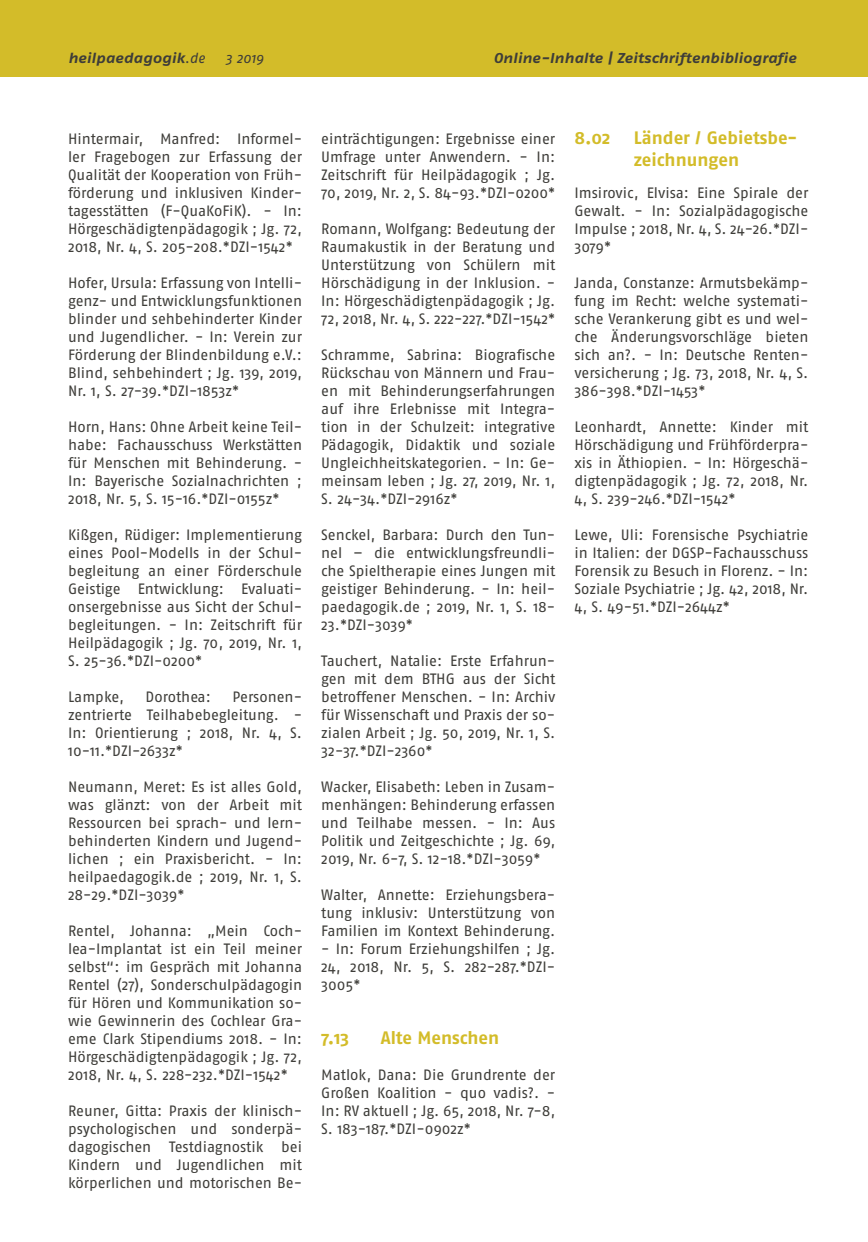
<style>
.page{position:relative;width:868px;height:1242px;background:#fff}
.page>*{position:absolute;margin:0;border:0;box-sizing:border-box;transform-origin:0 0}
.t1{font:700 18px/21.6px "Fago No";color:#d3bc29}
.t2{font:15px/18px "Fago No";color:#3e3d39;text-align:justify}
.t3{font:italic 700 14.25px "Fago Ex";color:#3e3d39}
.t4{font:italic 14.25px "Fago No";color:#3e3d39}
.s1{font-family:"Fago No";font-weight:400}
</style>
<div class="page">
<div style="left:0;top:0;width:867px;height:77px;background:#d3bc29"></div>
<p class="t3" style="left:68px;top:49px;width:138px">heilpaedagogik<span class="s1">.de</span></p>
<p class="t4" style="left:225px;top:50px;width:40px">3 2019</p>
<p class="t3" style="left:493px;top:49px;width:304px">Online-Inhalte | Zeitschriftenbibliografie</p>
<p class="t2" style="left:68px;top:130px;width:235px">Hintermair, Manfred: Informel&shy;ler Fragebogen zur Erfassung der Qualität der Kooperation von Früh&shy;förderung und inklusiven Kinder&shy;tagesstätten (F-QuaKoFiK). - In:<br>Hörgeschädigtenpädagogik ; Jg. 72, 2018, Nr. 4, S. 205-208.*DZI-1542*</p>
<p class="t2" style="left:68px;top:274px;width:235px">Hofer, Ursula: Erfassung von Intelli&shy;genz- und Entwicklungsfunktionen blinder und sehbehinderter Kinder und Jugendlicher. - In: Verein zur Förderung der Blindenbildung e.V.:<br>Blind, sehbehindert ; Jg. 139, 2019, Nr. 1, S. 27-39.*DZI-1853z*</p>
<p class="t2" style="left:68px;top:418px;width:235px">Horn, Hans: Ohne Arbeit keine Teil&shy;habe: Fachausschuss Werkstätten für Menschen mit Behinderung. - In: Bayerische Sozialnachrichten ; 2018, Nr. 5, S. 15-16.*DZI-0155z*</p>
<p class="t2" style="left:68px;top:526px;width:235px">Kißgen, Rüdiger: Implementierung eines Pool-Modells in der Schul&shy;begleitung an einer Förderschule Geistige Entwicklung: Evaluati&shy;onsergebnisse aus Sicht der Schul&shy;begleitungen. - In: Zeitschrift für Heilpädagogik ; Jg. 70, 2019, Nr. 1, S. 25-36.*DZI-0200*</p>
<p class="t2" style="left:68px;top:688px;width:57px">Lampke,</p>
<p class="t2" style="left:145px;top:688px;width:67px">Dorothea:</p>
<p class="t2" style="left:68px;top:688px;width:235px;text-indent:164px">Personen&shy;zentrierte Teilhabebegleitung. - In: Orientierung ; 2018, Nr. 4, S.<br>10-11.*DZI-2633z*</p>
<p class="t2" style="left:68px;top:778px;width:236px">Neumann, Meret: Es ist alles Gold, was glänzt: von der Arbeit mit Ressourcen bei sprach- und lern&shy;behinderten Kindern und Jugend&shy;lichen ; ein Praxisbericht. - In: heilpaedagogik.de ; 2019, Nr. 1, S.<br>28-29.*DZI-3039*</p>
<p class="t2" style="left:68px;top:922px;width:235px">Rentel, Johanna: „Mein Coch&shy;lea-Implantat ist ein Teil meiner selbst“: im Gespräch mit Johanna Rentel (27), Sonderschulpädagogin für Hören und Kommunikation so&shy;wie Gewinnerin des Cochlear Gra&shy;eme Clark Stipendiums 2018. - In:<br>Hörgeschädigtenpädagogik ; Jg. 72, 2018, Nr. 4, S. 228-232.*DZI-1542*</p>
<p class="t2" style="left:68px;top:1102px;width:236px">Reuner, Gitta: Praxis der klinisch&shy;psychologischen und sonderpä&shy;dagogischen Testdiagnostik bei Kindern und Jugendlichen mit körperlichen und motorischen Be-</p>
<p class="t2" style="left:321px;top:130px;width:235px">einträchtigungen: Ergebnisse einer Umfrage unter Anwendern. - In:<br>Zeitschrift für Heilpädagogik ; Jg.<br>70, 2019, Nr. 2, S. 84-93.*DZI-0200*</p>
<p class="t2" style="left:321px;top:220px;width:236px">Romann, Wolfgang: Bedeutung der Raumakustik in der Beratung und Unterstützung von Schülern mit Hörschädigung in der Inklusion. - In: Hörgeschädigtenpädagogik ; Jg.<br>72, 2018, Nr. 4, S. 222-227.*DZI-1542*</p>
<p class="t2" style="left:321px;top:346px;width:235px">Schramme, Sabrina: Biografische Rückschau von Männern und Frau&shy;en mit Behinderungserfahrungen auf ihre Erlebnisse mit Integra&shy;tion in der Schulzeit: integrative Pädagogik, Didaktik und soziale Ungleichheitskategorien. - In: Ge&shy;meinsam leben ; Jg. 27, 2019, Nr. 1, S. 24-34.*DZI-2916z*</p>
<p class="t2" style="left:321px;top:526px;width:236px">Senckel, Barbara: Durch den Tun&shy;nel – die entwicklungsfreundli&shy;che Spieltherapie eines Jungen mit geistiger Behinderung. - In: heil&shy;paedagogik.de ; 2019, Nr. 1, S. 18- 23.*DZI-3039*</p>
<p class="t2" style="left:321px;top:652px;width:236px">Tauchert, Natalie: Erste Erfahrun&shy;gen mit dem BTHG aus der Sicht betroffener Menschen. - In: Archiv für Wissenschaft und Praxis der so&shy;zialen Arbeit ; Jg. 50, 2019, Nr. 1, S.<br>32-37.*DZI-2360*</p>
<p class="t2" style="left:321px;top:778px;width:235px">Wacker, Elisabeth: Leben in Zusam&shy;menhängen: Behinderung erfassen und Teilhabe messen. - In: Aus Politik und Zeitgeschichte ; Jg. 69, 2019, Nr. 6-7, S. 12-18.*DZI-3059*</p>
<p class="t2" style="left:321px;top:886px;width:235px">Walter, Annette: Erziehungsbera&shy;tung inklusiv: Unterstützung von Familien im Kontext Behinderung.</p>
<p class="t2" style="left:321px;top:940px;width:235px">- In: Forum Erziehungshilfen ; Jg.<br>24, 2018, Nr. 5, S. 282-287.*DZI-3005*</p>
<p class="t1" style="left:321px;top:1027px;width:30px">7.13</p>
<p class="t1" style="left:381px;top:1027px;width:120px">Alte Menschen</p>
<p class="t2" style="left:321px;top:1066px;width:235px">Matlok, Dana: Die Grundrente der Großen Koalition - quo vadis?. - In: RV aktuell ; Jg. 65, 2018, Nr. 7-8, S. 183-187.*DZI-0902z*</p>
<p class="t1" style="left:574px;top:127px;width:38px">8.02</p>
<p class="t1" style="left:634px;top:127px;width:165px">Länder / Gebietsbe&shy;zeichnungen</p>
<p class="t2" style="left:574px;top:184px;width:235px">Imsirovic, Elvisa: Eine Spirale der Gewalt. - In: Sozialpädagogische Impulse ; 2018, Nr. 4, S. 24-26.*DZI-3079*</p>
<p class="t2" style="left:574px;top:274px;width:235px">Janda, Constanze: Armutsbekämp&shy;fung im Recht: welche systemati&shy;sche Verankerung gibt es und wel&shy;che Änderungsvorschläge bieten sich an?. - In: Deutsche Renten&shy;versicherung ; Jg. 73, 2018, Nr. 4, S.<br>386-398.*DZI-1453*</p>
<p class="t2" style="left:574px;top:418px;width:236px">Leonhardt, Annette: Kinder mit Hörschädigung und Frühförderpra&shy;xis in Äthiopien. - In: Hörgeschä&shy;digtenpädagogik ; Jg. 72, 2018, Nr.<br>4, S. 239-246.*DZI-1542*</p>
<p class="t2" style="left:574px;top:526px;width:235px">Lewe, Uli: Forensische Psychiatrie in Italien: der DGSP-Fachausschuss Forensik zu Besuch in Florenz. - In:<br>Soziale Psychiatrie ; Jg. 42, 2018, Nr.<br>4, S. 49-51.*DZI-2644z*</p>
</div>
